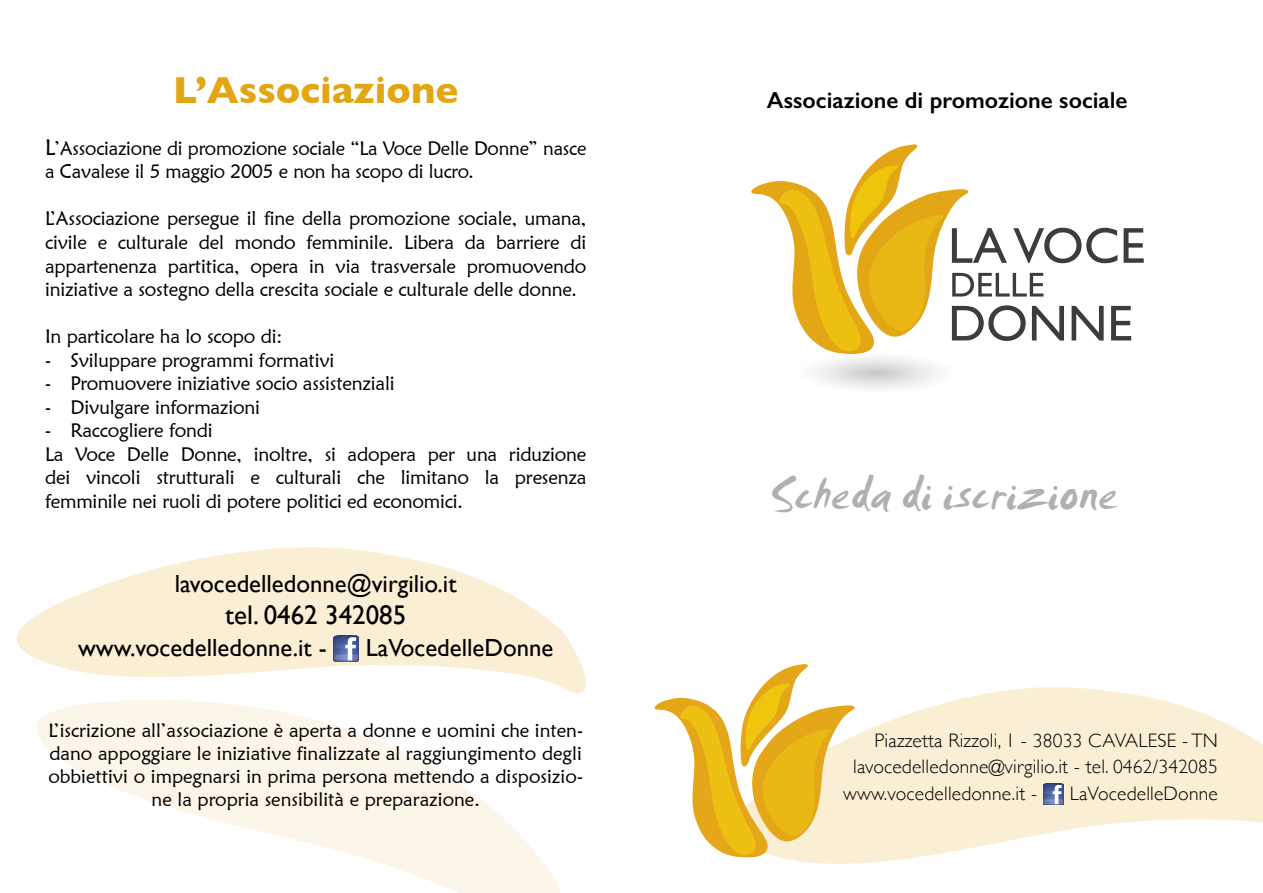
<style>
.page{position:relative;width:1263px;height:893px;background:#fff}
.page>*{position:absolute;margin:0;border:0;box-sizing:border-box;transform-origin:0 0}
.t1{font:49.65px "Smudger Let Plain";color:#b0b0b1}
.t2{font:700 38.25px "Gill Sans";color:#e3a613}
.t3{font:27px "Gill Sans";color:#000}
.t4{font:24.75px "Gill Sans";color:#000}
.t5{font:600 23.25px "Gill Sans";color:#000}
.t6{font:19.5px/23.5px "Maiandra GD";letter-spacing:-.01em;color:#000}
.t7{font:300 19.5px "Gill Sans";letter-spacing:.01em;color:#000}
.t8{font:19.2px/23px "Maiandra GD";color:#000;text-align:center}
.s1{font-size:22.35px}
</style>
<div class="page">
<svg style="left:784px;top:687px;width:478px;height:177px;fill:#faeed4"></svg>
<svg style="left:16px;top:547px;width:570px;height:146px;fill:#faeed4"></svg>
<svg style="left:36px;top:700px;width:524px;height:192px;fill:#fdf9f1"></svg>
<svg style="left:751px;top:144px;width:393px;height:245px"></svg>
<svg style="left:1043px;top:784px;width:21px;height:21px"></svg>
<svg style="left:1043px;top:799px;width:20px;height:5px"></svg>
<svg style="left:654px;top:664px;width:201px;height:194px"></svg>
<svg style="left:334px;top:636px;width:25px;height:25px"></svg>
<svg style="left:334px;top:654px;width:24px;height:6px"></svg>
<h2 class="t2" style="left:173px;top:60px;width:286px">L’Associazione</h2>
<p class="t6" style="left:45px;top:136px;width:543px"><span class="s1">L</span>’Associazione di promozione sociale “La Voce Delle Donne” nasce a Cavalese il 5 maggio 2005 e non ha scopo di lucro.</p>
<p class="t6" style="left:45px;top:207px;width:543px;text-align:justify">L’Associazione persegue il fine della promozione sociale, umana, civile e culturale del mondo femminile. Libera da barriere di appartenenza partitica, opera in via trasversale promuovendo iniziative a sostegno della crescita sociale e culturale delle donne.</p>
<p class="t6" style="left:45px;top:324px;width:239px">In particolare ha lo scopo di:</p>
<p class="t6" style="left:45px;top:348px;width:291px">- Sviluppare programmi formativi</p>
<p class="t6" style="left:45px;top:371px;width:351px">- Promuovere iniziative socio assistenziali</p>
<p class="t6" style="left:45px;top:395px;width:216px">- Divulgare informazioni</p>
<p class="t6" style="left:45px;top:418px;width:543px">- Raccogliere fondi<br>La Voce Delle Donne, inoltre, si adopera per una riduzione dei vincoli strutturali e culturali che limitano la presenza femminile nei ruoli di potere politici ed economici.</p>
<p class="t4" style="left:175px;top:570px;width:283px">lavocedelledonne@virgilio.it</p>
<h3 class="t3" style="left:225px;top:599px;width:183px">tel. 0462 342085</h3>
<p class="t4" style="left:78px;top:633px;width:250px">www.vocedelledonne.it -</p>
<p class="t4" style="left:366px;top:633px;width:189px">LaVocedelleDonne</p>
<p class="t8" style="left:48px;top:719px;width:536px">L’iscrizione all’associazione è aperta a donne e uomini che inten&shy;dano appoggiare le iniziative finalizzate al raggiungimento degli obbiettivi o impegnarsi in prima persona mettendo a disposizio&shy;ne la propria sensibilità e preparazione.</p>
<p class="t5" style="left:767px;top:86px;width:362px">Associazione di promozione sociale</p>
<h1 class="t1" style="left:770px;top:463px;width:350px">Scheda di iscrizione</h1>
<p class="t7" style="left:874px;top:725px;width:345px">Piazzetta Rizzoli, 1 - 38033 CAVALESE - TN</p>
<p class="t7" style="left:853px;top:751px;width:366px">lavocedelledonne@virgilio.it - tel. 0462/342085</p>
<p class="t7" style="left:843px;top:778px;width:196px">www.vocedelledonne.it -</p>
<p class="t7" style="left:1070px;top:778px;width:150px">LaVocedelleDonne</p>
</div>
